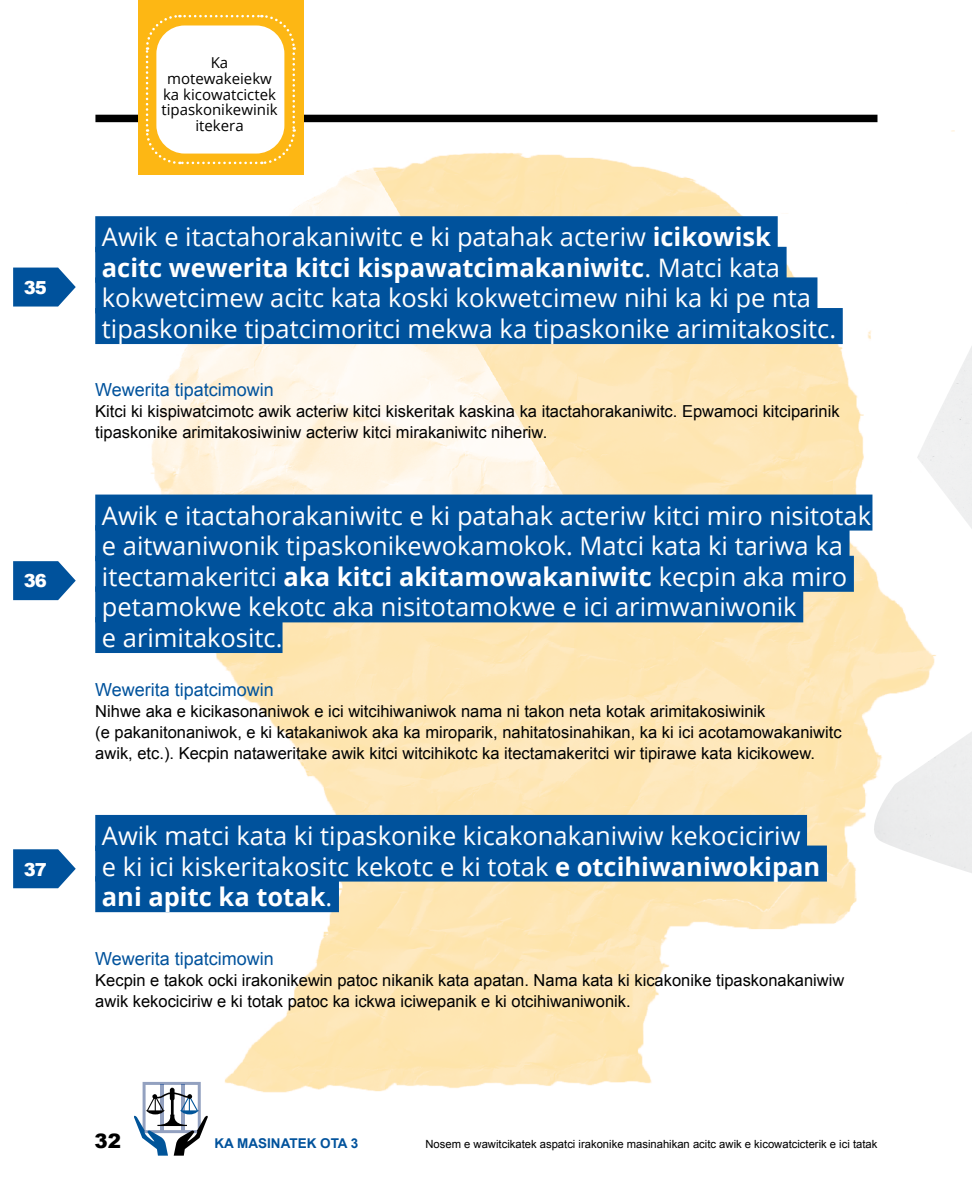
<style>
.page{position:relative;width:972px;height:1202px;background:#fff}
.page>*{position:absolute;margin:0;border:0;box-sizing:border-box;transform-origin:0 0}
.t1{font:25.5px/30.6px "Open Sans";color:#fff}
.t2{font:900 19.8px "Arial";color:#000}
.t3{font:18px "Arial";color:#00529c}
.t4{font:900 18px "Arial";color:#fff}
.t5{font:16.5px/21px "Arial";color:#000}
.t6{font:15px/15.9px "Open Sans";color:#000;text-align:center}
.t7{font:700 13.5px "Arial";color:#00529c}
.t8{font:11.25px "Arial";color:#000}
.s1{font-weight:700}
</style>
<div class="page">
<img style="left:26px;top:114px;width:929px;height:1042px">
<div style="left:95px;top:115px;width:782px;height:7px;background:#000"></div>
<div style="left:138px;top:0;width:166px;height:175px;background:#fdb714"></div>
<svg style="left:145px;top:14px;width:151px;height:151px"></svg>
<svg style="left:13px;top:267px;width:63px;height:39px;background:#276dab"></svg>
<svg style="left:13px;top:849px;width:63px;height:39px;background:#266caa"></svg>
<svg style="left:13px;top:561px;width:63px;height:39px;background:#266baa"></svg>
<div style="left:95px;top:216px;width:683px;height:36px;background:#00529c"></div>
<div style="left:95px;top:247px;width:692px;height:36px;background:#00529c"></div>
<div style="left:95px;top:277px;width:722px;height:36px;background:#00529c"></div>
<div style="left:95px;top:308px;width:748px;height:36px;background:#00529c"></div>
<div style="left:95px;top:494px;width:777px;height:36px;background:#00529c"></div>
<div style="left:95px;top:525px;width:755px;height:36px;background:#00529c"></div>
<div style="left:95px;top:556px;width:759px;height:36px;background:#00529c"></div>
<div style="left:95px;top:586px;width:708px;height:36px;background:#00529c"></div>
<div style="left:95px;top:617px;width:188px;height:36px;background:#00529c"></div>
<div style="left:95px;top:815px;width:712px;height:36px;background:#00529c"></div>
<div style="left:95px;top:845px;width:732px;height:36px;background:#00529c"></div>
<div style="left:95px;top:876px;width:244px;height:36px;background:#00529c"></div>
<img style="left:869px;top:692px;width:103px;height:210px">
<img style="left:917px;top:331px;width:55px;height:238px">
<svg style="left:134px;top:1081px;width:74px;height:74px"></svg>
<p class="t4" style="left:24px;top:274px;width:25px">35</p>
<p class="t4" style="left:24px;top:568px;width:25px">36</p>
<p class="t4" style="left:24px;top:856px;width:25px">37</p>
<p class="t6" style="left:161px;top:54px;width:118px">Ka motewakeiekw ka kicowatcictek tipaskonikewinik itekera</p>
<p class="t1" style="left:102px;top:221px;width:736px">Awik e itactahorakaniwitc e ki patahak acteriw <span class="s1">icikowisk acitc wewerita kitci kispawatcimakaniwitc</span>. Matci kata kokwetcimew acitc kata koski kokwetcimew nihi ka ki pe nta tipaskonike tipatcimoritci mekwa ka tipaskonike arimitakositc.</p>
<p class="t3" style="left:95px;top:378px;width:180px">Wewerita tipatcimowin</p>
<p class="t5" style="left:95px;top:401px;width:746px">Kitci ki kispiwatcimotc awik acteriw kitci kiskeritak kaskina ka itactahorakaniwitc. Epwamoci kitciparinik tipaskonike arimitakosiwiniw acteriw kitci mirakaniwitc niheriw.</p>
<p class="t1" style="left:102px;top:499px;width:771px">Awik e itactahorakaniwitc e ki patahak acteriw kitci miro nisitotak e aitwaniwonik tipaskonikewokamokok. Matci kata ki tariwa ka itectamakeritci <span class="s1">aka kitci akitamowakaniwitc</span> kecpin aka miro petamokwe kekotc aka nisitotamokwe e ici arimwaniwonik<br>e arimitakositc.</p>
<p class="t3" style="left:95px;top:677px;width:180px">Wewerita tipatcimowin</p>
<p class="t5" style="left:95px;top:700px;width:748px">Nihwe aka e kicikasonaniwok e ici witcihiwaniwok nama ni takon neta kotak arimitakosiwinik<br>(e pakanitonaniwok, e ki katakaniwok aka ka miroparik, nahitatosinahikan, ka ki ici acotamowakaniwitc awik, etc.). Kecpin nataweritake awik kitci witcihikotc ka itectamakeritci wir tipirawe kata kicikowew.</p>
<h1 class="t1" style="left:102px;top:819px;width:720px">Awik matci kata ki tipaskonike kicakonakaniwiw kekociciriw e ki ici kiskeritakositc kekotc e ki totak <span class="s1">e otcihiwaniwokipan ani apitc ka totak</span>.</h1>
<p class="t3" style="left:95px;top:946px;width:180px">Wewerita tipatcimowin</p>
<p class="t5" style="left:95px;top:969px;width:751px">Kecpin e takok ocki irakonikewin patoc nikanik kata apatan. Nama kata ki kicakonike tipaskonakaniwiw awik kekociciriw e ki totak patoc ka ickwa iciwepanik e ki otcihiwaniwonik.</p>
<p class="t2" style="left:94px;top:1126px;width:28px">32</p>
<p class="t8" style="left:425px;top:1136px;width:454px">Nosem e wawitcikatek aspatci irakonike masinahikan acitc awik e kicowatcicterik e ici tatak</p>
<p class="t7" style="left:214px;top:1134px;width:145px">KA MASINATEK OTA 3</p>
</div>
